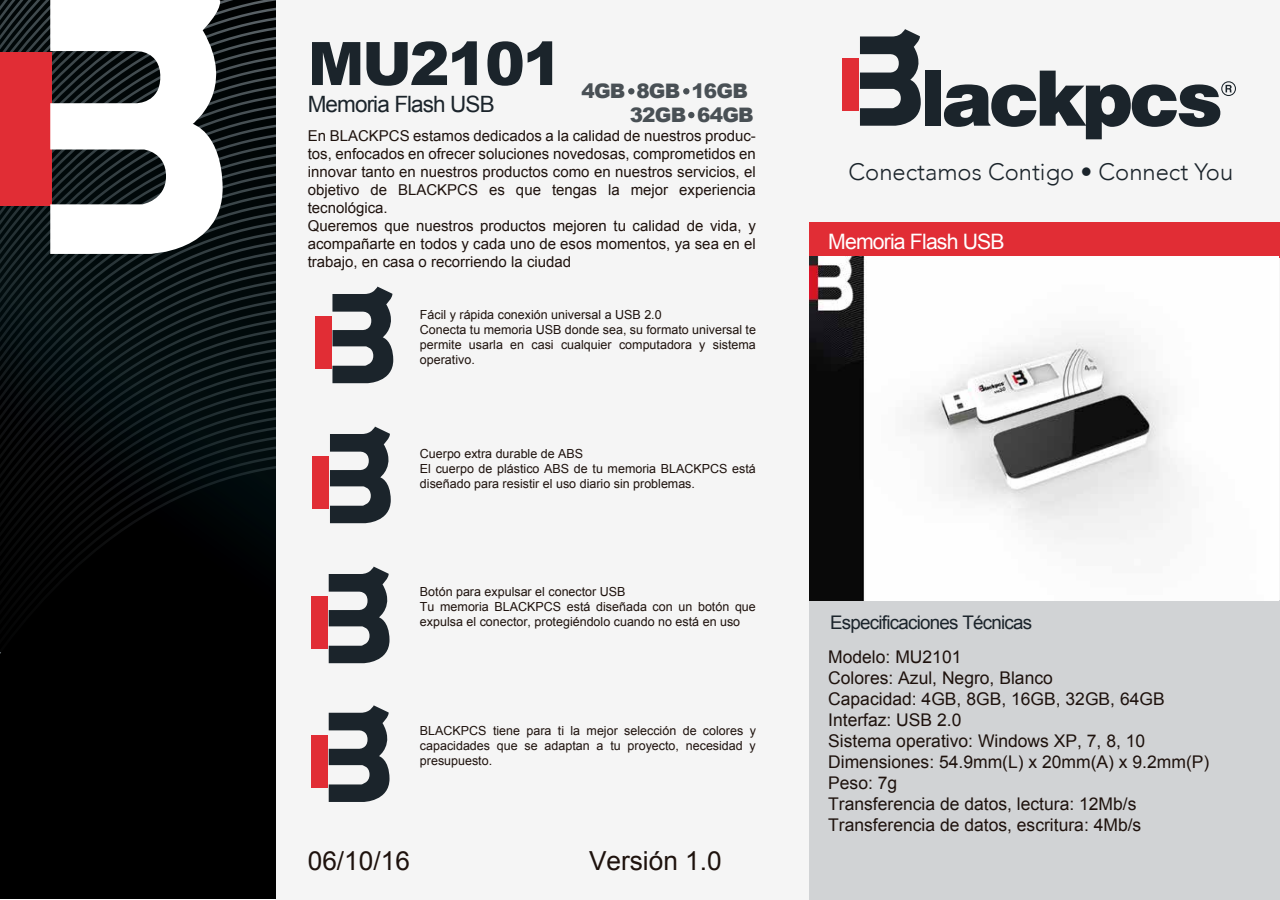
<style>
.page{position:relative;width:1280px;height:900px;background:#fff}
.page>*{position:absolute;margin:0;border:0;box-sizing:border-box;transform-origin:0 0}
.t1{font:900 60px "Arial";letter-spacing:-.04em;color:#1b242b}
.t2{font:26.25px "Arial";color:#1e120d}
.t3{font:300 23.75px "Avenir";color:#1b242b}
.t4{font:22.5px "Arial";letter-spacing:-.04em;color:#1b242b}
.t5{font:21.25px "Arial";letter-spacing:-.04em;color:#fff}
.t6{font:900 20px/23.5px "Arial";letter-spacing:-.04em;color:#495055;text-align:right}
.t7{font:18.75px "Arial";letter-spacing:-.04em;color:#1b242b}
.t8{font:17.5px/21px "Arial";color:#1e120d}
.t9{font:15px/18px "Arial";color:#1e120d}
.t10{font:12.5px/15px "Arial";color:#1e120d}
</style>
<div class="page">
<div style="left:276px;top:0;width:1004px;height:900px;background:#f5f5f5"></div>
<div style="left:809px;top:601px;width:471px;height:299px;background:#d1d3d5"></div>
<div style="left:809px;top:223px;width:471px;height:35px;background:#e12d35"></div>
<div style="left:0;top:0;width:276px;height:899px;background:#000"></div>
<svg style="left:0;top:0;width:276px;height:573px"></svg>
<div style="left:0;top:53px;width:51px;height:153px;background:#e12d35"></div>
<svg style="left:50px;top:0;width:188px;height:254px;fill:#fff"></svg>
<div style="left:842px;top:59px;width:17px;height:52px;background:#e12d35"></div>
<svg style="left:860px;top:29px;width:66px;height:97px"></svg>
<div style="left:926px;top:71px;width:15px;height:55px;background:#1b242b"></div>
<svg style="left:944px;top:71px;width:292px;height:68px"></svg>
<div style="left:315px;top:316px;width:16px;height:53px;background:#e12d35"></div>
<svg style="left:332px;top:287px;width:62px;height:96px"></svg>
<div style="left:312px;top:456px;width:17px;height:53px;background:#e12d35"></div>
<svg style="left:330px;top:427px;width:61px;height:96px"></svg>
<div style="left:311px;top:596px;width:17px;height:53px;background:#e12d35"></div>
<svg style="left:329px;top:567px;width:61px;height:96px"></svg>
<div style="left:311px;top:735px;width:17px;height:53px;background:#e12d35"></div>
<svg style="left:329px;top:705px;width:61px;height:97px"></svg>
<div style="left:628px;top:88px;width:7px;height:7px;background:#495055;border-radius:50%"></div>
<div style="left:683px;top:88px;width:7px;height:7px;background:#495055;border-radius:50%"></div>
<div style="left:688px;top:112px;width:7px;height:6px;background:#495055;border-radius:50%"></div>
<img style="left:810px;top:256px;width:468px;height:344px">
<h1 class="t1" style="left:308px;top:20px;width:256px">MU2101</h1>
<h3 class="t4" style="left:308px;top:89px;width:188px">Memoria Flash USB</h3>
<h3 class="t6" style="left:581px;top:79px;width:174px">4GB 8GB 16GB<br>32GB 64GB</h3>
<p class="t9" style="left:308px;top:127px;width:450px">En BLACKPCS estamos dedicados a la calidad de nuestros produc&shy;tos, enfocados en ofrecer soluciones novedosas, comprometidos en innovar tanto en nuestros productos como en nuestros servicios, el objetivo de BLACKPCS es que tengas la mejor experiencia tecnológica.<br>Queremos que nuestros productos mejoren tu calidad de vida, y acompañarte en todos y cada uno de esos momentos, ya sea en el trabajo, en casa o recorriendo la ciudad</p>
<p class="t10" style="left:420px;top:307px;width:338px">Fácil y rápida conexión universal a USB 2.0<br>Conecta tu memoria USB donde sea, su formato universal te permite usarla en casi cualquier computadora y sistema operativo.</p>
<p class="t10" style="left:420px;top:446px;width:337px">Cuerpo extra durable de ABS<br>El cuerpo de plástico ABS de tu memoria BLACKPCS está diseñado para resistir el uso diario sin problemas.</p>
<p class="t10" style="left:420px;top:585px;width:337px">Botón para expulsar el conector USB<br>Tu memoria BLACKPCS está diseñada con un botón que expulsa el conector, protegiéndolo cuando no está en uso</p>
<p class="t10" style="left:420px;top:723px;width:337px;text-align:justify">BLACKPCS tiene para ti la mejor selección de colores y capacidades que se adaptan a tu proyecto, necesidad y presupuesto.</p>
<h2 class="t2" style="left:308px;top:844px;width:104px">06/10/16</h2>
<h2 class="t2" style="left:589px;top:844px;width:134px">Versión 1.0</h2>
<h3 class="t3" style="left:849px;top:157px;width:386px">Conectamos Contigo • Connect You</h3>
<h3 class="t5" style="left:828px;top:227px;width:178px">Memoria Flash USB</h3>
<h3 class="t7" style="left:830px;top:610px;width:204px">Especificaciones Técnicas</h3>
<p class="t8" style="left:828px;top:646px;width:383px">Modelo: MU2101<br>Colores: Azul, Negro, Blanco<br>Capacidad: 4GB, 8GB, 16GB, 32GB, 64GB<br>Interfaz: USB 2.0<br>Sistema operativo: Windows XP, 7, 8, 10<br>Dimensiones: 54.9mm(L) x 20mm(A) x 9.2mm(P)<br>Peso: 7g<br>Transferencia de datos, lectura: 12Mb/s<br>Transferencia de datos, escritura: 4Mb/s</p>
</div>
